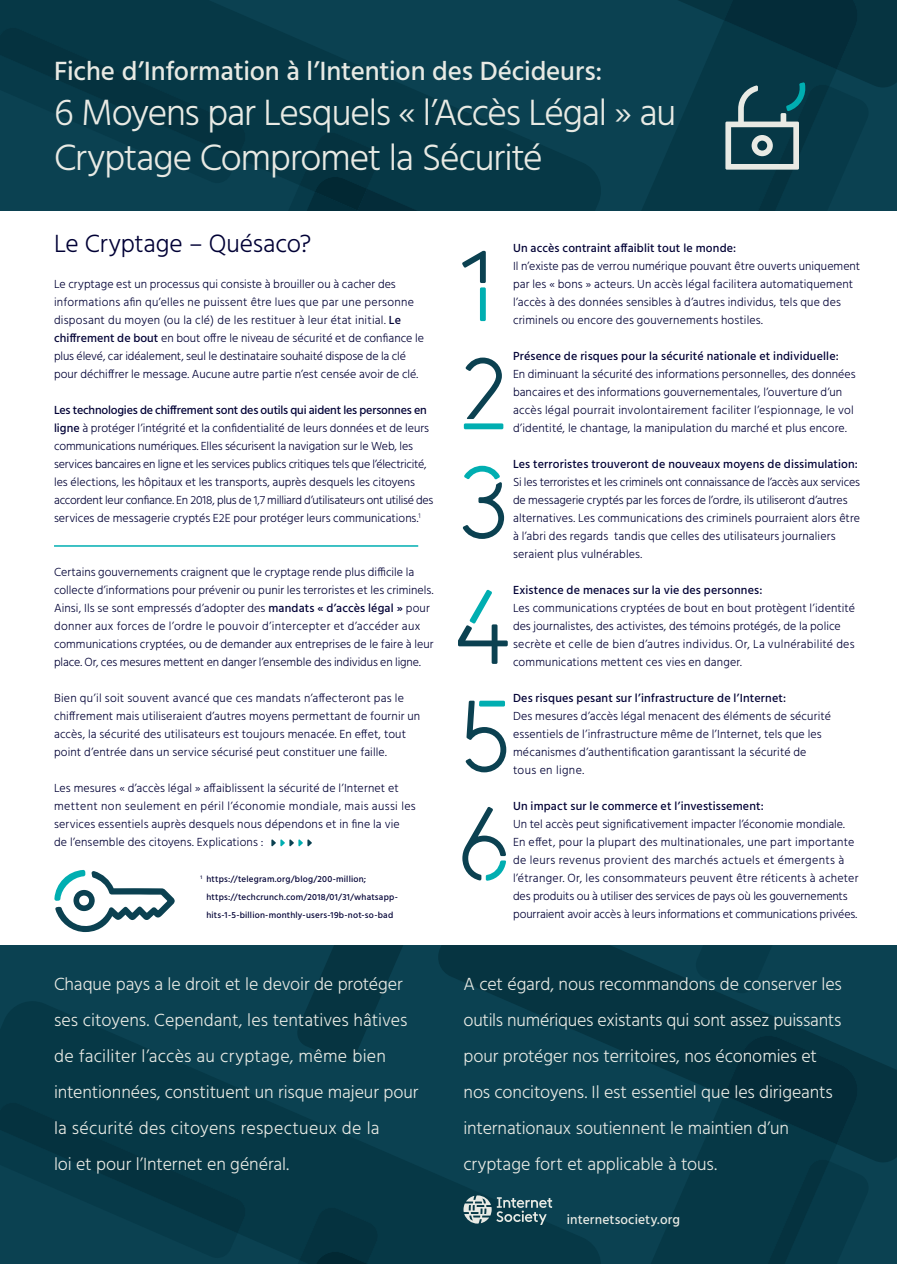
<style>
.page{position:relative;width:897px;height:1264px;background:#fff}
.page>*{position:absolute;margin:0;border:0;box-sizing:border-box;transform-origin:0 0}
.t1{font:300 37.5px/45px "Hind";letter-spacing:-.03em;color:#e8eae4}
.t2{font:500 27px "Hind";letter-spacing:-.005em;color:#e8eae4}
.t3{font:300 25.5px "Hind";letter-spacing:-.005em;color:#000035}
.t4{font:300 18px/36px "Hind";letter-spacing:-.005em;color:#e8eae4}
.t5{font:500 13.5px "Hind";letter-spacing:.01em;color:#e8eae4}
.t6{font:300 12px/18px "Hind";letter-spacing:.005em;color:#000035}
.t7{font:500 12px "Hind";letter-spacing:.015em;color:#000035}
.t8{font:500 9px/18px "Hind";letter-spacing:.025em;color:#000035}
.s1{font-weight:500}
</style>
<div class="page">
<svg style="left:462px;top:251px;width:23px;height:32px"></svg>
<div style="left:480px;top:287px;width:5px;height:34px;background:#00aeb1"></div>
<div style="left:464px;top:423px;width:39px;height:6px;background:#00aeb1"></div>
<svg style="left:465px;top:357px;width:37px;height:62px"></svg>
<svg style="left:462px;top:466px;width:42px;height:73px"></svg>
<svg style="left:458px;top:589px;width:49px;height:75px"></svg>
<svg style="left:465px;top:700px;width:41px;height:72px"></svg>
<svg style="left:462px;top:807px;width:44px;height:74px"></svg>
<div style="left:0;top:945px;width:896px;height:319px;background:#0b4151"></div>
<svg style="left:0;top:1002px;width:269px;height:100px;fill:#063846"></svg>
<svg style="left:566px;top:1162px;width:174px;height:102px"></svg>
<div style="left:740px;top:1162px;width:89px;height:102px;background:#063846"></div>
<svg style="left:456px;top:945px;width:440px;height:217px"></svg>
<svg style="left:724px;top:1035px;width:137px;height:109px"></svg>
<svg style="left:297px;top:945px;width:159px;height:116px"></svg>
<svg style="left:0;top:0;width:896px;height:210px;background:#0a3c4b"></svg>
<svg style="left:54px;top:870px;width:121px;height:62px"></svg>
<hr style="left:54px;top:545px;width:364px;height:2px;background:#00aeb1">
<svg style="left:0;top:1102px;width:566px;height:162px"></svg>
<svg style="left:271px;top:839px;width:41px;height:7px"></svg>
<h2 class="t2" style="left:54px;top:52px;width:549px">Fiche d’Information à l’Intention des Décideurs:</h2>
<h1 class="t1" style="left:54px;top:92px;width:623px">6 Moyens par Lesquels « l’Accès Légal » au<br>Cryptage Compromet la Sécurité</h1>
<h3 class="t3" style="left:54px;top:227px;width:259px">Le Cryptage – Quésaco?</h3>
<p class="t6" style="left:54px;top:276px;width:371px">Le cryptage est un processus qui consiste à brouiller ou à cacher des informations afin qu’elles ne puissent être lues que par une personne disposant du moyen (ou la clé) de les restituer à leur état initial. <span class="s1">Le chiffrement de bout</span> en bout offre le niveau de sécurité et de confiance le plus élevé, car idéalement, seul le destinataire souhaité dispose de la clé pour déchiffrer le message. Aucune autre partie n’est censée avoir de clé.</p>
<p class="t6" style="left:54px;top:402px;width:381px"><span class="s1">Les technologies de chiffrement sont des outils qui aident les personnes en ligne</span> à protéger l’intégrité et la confidentialité de leurs données et de leurs communications numériques. Elles sécurisent la navigation sur le Web, les services bancaires en ligne et les services publics critiques tels que l’électricité, les élections, les hôpitaux et les transports, auprès desquels les citoyens accordent leur confiance. En 2018, plus de 1,7 milliard d’utilisateurs ont utilisé des services de messagerie cryptés E2E pour protéger leurs communications.<sup>1</sup></p>
<p class="t6" style="left:54px;top:564px;width:381px">Certains gouvernements craignent que le cryptage rende plus difficile la collecte d’informations pour prévenir ou punir les terroristes et les criminels.<br>Ainsi, Ils se sont empressés d’adopter des <span class="s1">mandats « d’accès légal »</span> pour donner aux forces de l’ordre le pouvoir d’intercepter et d’accéder aux communications cryptées, ou de demander aux entreprises de le faire à leur place. Or, ces mesures mettent en danger l’ensemble des individus en ligne.</p>
<p class="t6" style="left:54px;top:690px;width:367px">Bien qu’il soit souvent avancé que ces mandats n’affecteront pas le chiffrement mais utiliseraient d’autres moyens permettant de fournir un accès, la sécurité des utilisateurs est toujours menacée. En effet, tout point d’entrée dans un service sécurisé peut constituer une faille.</p>
<p class="t6" style="left:54px;top:780px;width:363px">Les mesures « d’accès légal » affaiblissent la sécurité de l’Internet et mettent non seulement en péril l’économie mondiale, mais aussi les services essentiels auprès desquels nous dépendons et in fine la vie<br>de l’ensemble des citoyens. Explications :</p>
<p class="t8" style="left:206px;top:871px;width:193px;text-indent:-6px"><sup>1</sup> https://telegram.org/blog/200-million; https://techcrunch.com/2018/01/31/whatsapp&shy;hits-1-5-billion-monthly-users-19b-not-so-bad</p>
<p class="t7" style="left:513px;top:240px;width:225px">Un accès contraint affaiblit tout le monde:</p>
<p class="t6" style="left:513px;top:258px;width:348px">Il n’existe pas de verrou numérique pouvant être ouverts uniquement par les « bons » acteurs. Un accès légal facilitera automatiquement l’accès à des données sensibles à d’autres individus, tels que des criminels ou encore des gouvernements hostiles.</p>
<p class="t7" style="left:513px;top:348px;width:327px">Présence de risques pour la sécurité nationale et individuelle:</p>
<p class="t6" style="left:513px;top:366px;width:344px">En diminuant la sécurité des informations personnelles, des données bancaires et des informations gouvernementales, l’ouverture d’un accès légal pourrait involontairement faciliter l’espionnage, le vol d’identité, le chantage, la manipulation du marché et plus encore.</p>
<p class="t7" style="left:513px;top:456px;width:346px">Les terroristes trouveront de nouveaux moyens de dissimulation:</p>
<p class="t6" style="left:513px;top:474px;width:348px">Si les terroristes et les criminels ont connaissance de l’accès aux services de messagerie cryptés par les forces de l’ordre, ils utiliseront d’autres alternatives. Les communications des criminels pourraient alors être à l’abri des regards tandis que celles des utilisateurs journaliers seraient plus vulnérables.</p>
<p class="t7" style="left:513px;top:582px;width:251px">Existence de menaces sur la vie des personnes:</p>
<p class="t6" style="left:513px;top:600px;width:343px">Les communications cryptées de bout en bout protègent l’identité des journalistes, des activistes, des témoins protégés, de la police secrète et celle de bien d’autres individus. Or, La vulnérabilité des communications mettent ces vies en danger.</p>
<p class="t7" style="left:513px;top:690px;width:274px">Des risques pesant sur l’infrastructure de l’Internet:</p>
<p class="t6" style="left:513px;top:708px;width:319px">Des mesures d’accès légal menacent des éléments de sécurité essentiels de l’infrastructure même de l’Internet, tels que les mécanismes d’authentification garantissant la sécurité de tous en ligne.</p>
<p class="t7" style="left:513px;top:798px;width:252px">Un impact sur le commerce et l’investissement:</p>
<p class="t6" style="left:513px;top:816px;width:347px">Un tel accès peut significativement impacter l’économie mondiale.<br>En effet, pour la plupart des multinationales, une part importante de leurs revenus provient des marchés actuels et émergents à l’étranger. Or, les consommateurs peuvent être réticents à acheter des produits ou à utiliser des services de pays où les gouvernements pourraient avoir accès à leurs informations et communications privées.</p>
<p class="t4" style="left:54px;top:967px;width:366px">Chaque pays a le droit et le devoir de protéger ses citoyens. Cependant, les tentatives hâtives de faciliter l’accès au cryptage, même bien intentionnées, constituent un risque majeur pour la sécurité des citoyens respectueux de la<br>loi et pour l’Internet en général.</p>
<p class="t4" style="left:463px;top:967px;width:380px">A cet égard, nous recommandons de conserver les outils numériques existants qui sont assez puissants pour protéger nos territoires, nos économies et nos concitoyens. Il est essentiel que les dirigeants internationaux soutiennent le maintien d’un cryptage fort et applicable à tous.</p>
<p class="t5" style="left:566px;top:1210px;width:115px">internetsociety.org</p>
</div>
